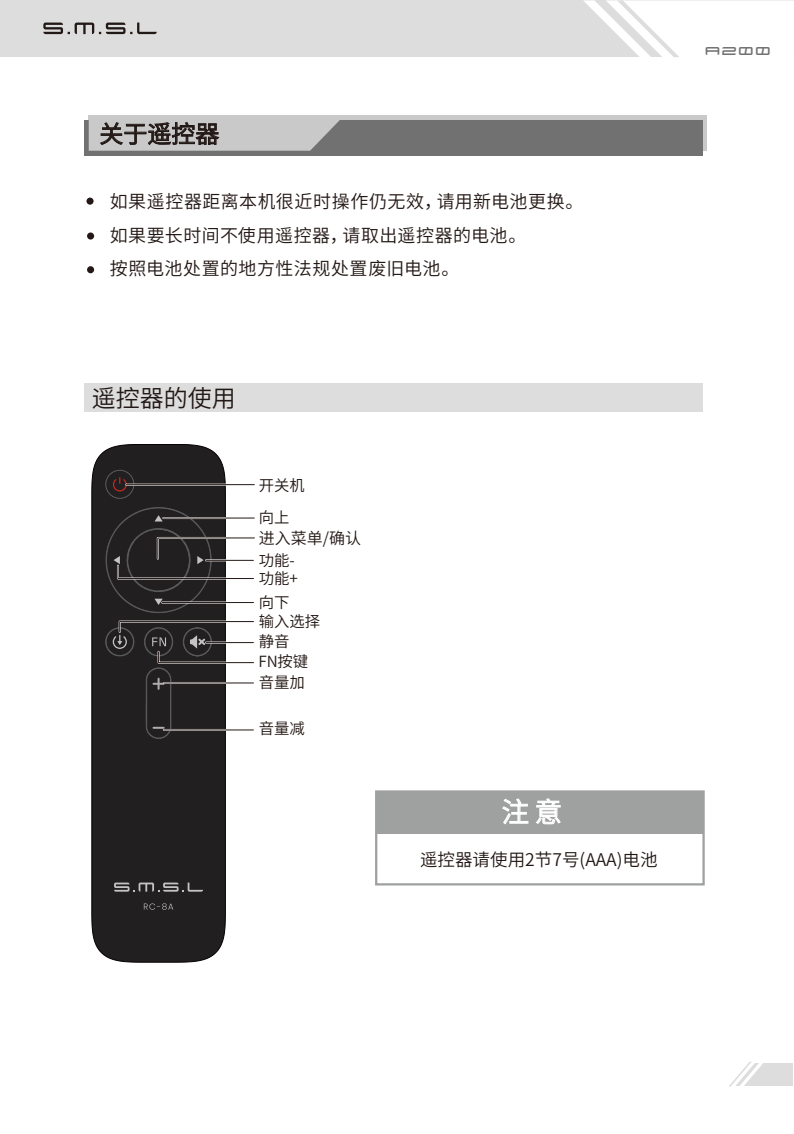
<style>
.page{position:relative;width:794px;height:1134px;background:#fff}
.page>*{position:absolute;margin:0;border:0;box-sizing:border-box;transform-origin:0 0}
.t1{font:27.6px "Source Han Sans CN";color:#fff}
.t2{font:24px "Source Han Sans CN";color:#221815}
.t3{font:18px/33.2px "Source Han Sans CN";letter-spacing:.025em;color:#231815}
.t4{font:17.6px "Source Han Sans CN";color:#231815}
.t5{font:16px "Source Han Sans CN";color:#231815}
.t6{font:16px "Xenotron";color:#727171}
.t7{font:15.2px/24px "Source Han Sans CN";color:#231815}
</style>
<div class="page">
<div style="left:89px;top:116px;width:618px;height:35px;background:#c9c9ca"></div>
<div style="left:85px;top:120px;width:618px;height:35px;background:#727171"></div>
<div style="left:691px;top:1063px;width:102px;height:22px;background:#ddd"></div>
<svg style="left:691px;top:1062px;width:73px;height:24px"></svg>
<svg style="left:89px;top:120px;width:251px;height:31px;background:#acabab"></svg>
<div style="left:0;top:0;width:794px;height:57px;background:#ddd"></div>
<svg style="left:583px;top:0;width:211px;height:57px"></svg>
<svg style="left:43px;top:23px;width:114px;height:11px"></svg>
<div style="left:91px;top:444px;width:135px;height:519px;background:#221f20"></div>
<hr style="left:146px;top:680px;width:1px;height:47px;background:#585a5b">
<hr style="left:170px;top:680px;width:1px;height:46px;background:#585a5b">
<svg style="left:105px;top:470px;width:30px;height:30px"></svg>
<svg style="left:145px;top:703px;width:27px;height:36px"></svg>
<svg style="left:114px;top:882px;width:89px;height:10px"></svg>
<svg style="left:144px;top:903px;width:29px;height:7px"></svg>
<div style="left:84px;top:383px;width:618px;height:29px;background:#ddd"></div>
<div style="left:375px;top:790px;width:329px;height:95px;border:2px solid #9fa0a0"></div>
<div style="left:376px;top:791px;width:327px;height:43px;background:#9fa0a0"></div>
<svg style="left:502px;top:798px;width:26px;height:26px"></svg>
<svg style="left:536px;top:798px;width:24px;height:26px"></svg>
<div style="left:86px;top:198px;width:8px;height:7px;background:#231815;border-radius:50%"></div>
<div style="left:87px;top:232px;width:7px;height:8px;background:#231815;border-radius:50%"></div>
<div style="left:87px;top:266px;width:7px;height:7px;background:#231815;border-radius:50%"></div>
<hr style="left:126px;top:484px;width:128px;height:2px;background:#fff">
<hr style="left:126px;top:484px;width:128px;height:1px;background:#231815">
<svg style="left:104px;top:619px;width:150px;height:70px"></svg>
<hr style="left:164px;top:682px;width:89px;height:2px;background:#231815">
<hr style="left:164px;top:729px;width:89px;height:2px;background:#231815">
<svg style="left:105px;top:506px;width:150px;height:107px"></svg>
<h2 class="t2" style="left:99px;top:120px;width:121px">关于遥控器</h2>
<p class="t3" style="left:110px;top:186px;width:475px">如果遥控器距离本机很近时操作仍无效，请用新电池更换。如果要长时间不使用遥控器，请取出遥控器的电池。<br>按照电池处置的地方性法规处置废旧电池。</p>
<h2 class="t2" style="left:92px;top:385px;width:145px">遥控器的使用</h2>
<p class="t7" style="left:259px;top:474px;width:48px">开关机</p>
<p class="t7" style="left:259px;top:505px;width:32px">向上</p>
<p class="t5" style="left:259px;top:529px;width:104px">进入菜单/确认</p>
<p class="t7" style="left:259px;top:549px;width:38px">功能-</p>
<p class="t7" style="left:259px;top:566px;width:41px">功能+向下</p>
<p class="t7" style="left:258px;top:632px;width:51px;line-height:20px">静音<br>FN按键</p>
<p class="t7" style="left:259px;top:609px;width:63px">输入选择</p>
<p class="t7" style="left:259px;top:670px;width:48px">音量加</p>
<p class="t7" style="left:259px;top:717px;width:48px">音量减</p>
<h1 class="t1" style="left:501px;top:796px;width:62px">注意</h1>
<p class="t4" style="left:420px;top:849px;width:239px">遥控器请使用2节7号(AAA)电池</p>
<p class="t6" style="left:706px;top:46px;width:67px">A200</p>
</div>
